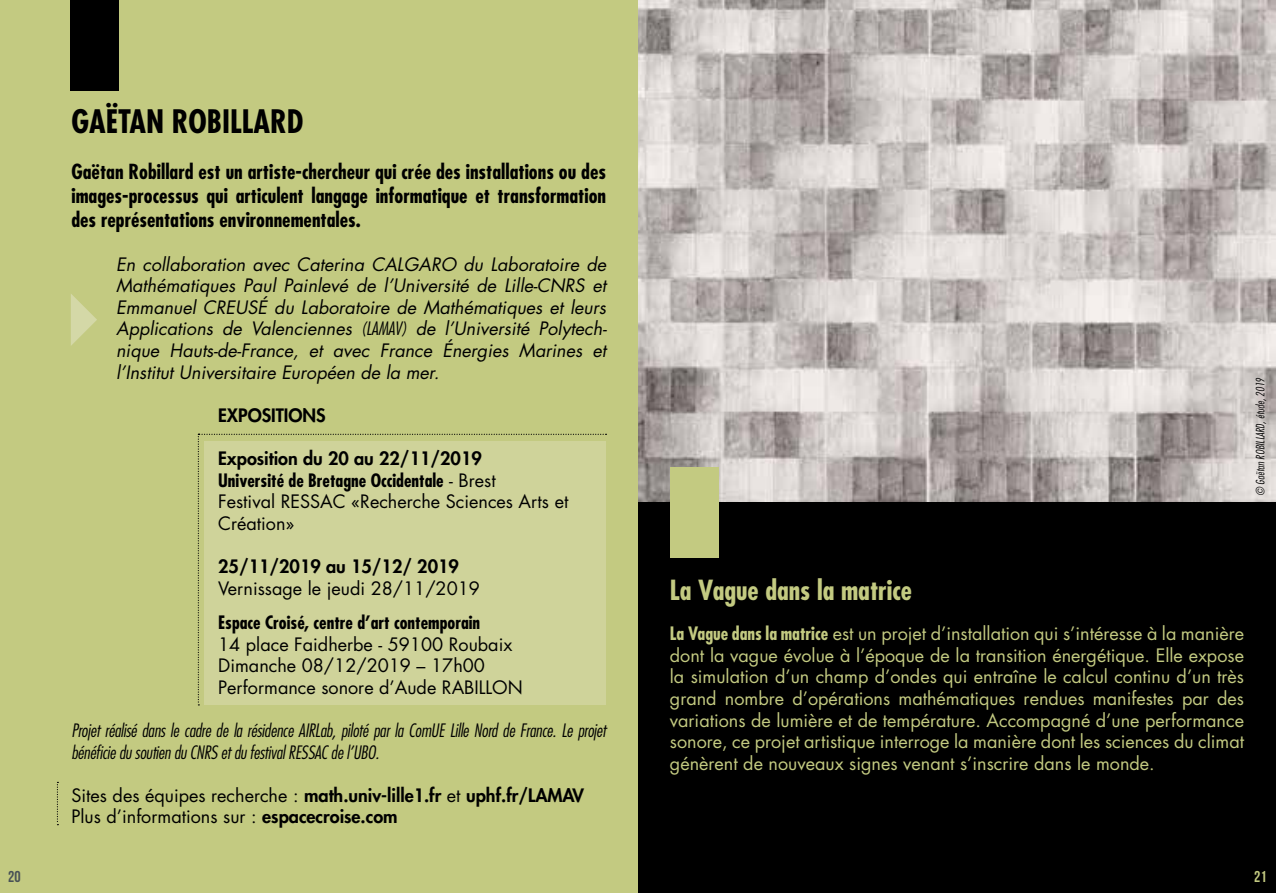
<style>
.page{position:relative;width:1276px;height:893px;background:#fff}
.page>*{position:absolute;margin:0;border:0;box-sizing:border-box;transform-origin:0 0}
.t1{font:700 condensed 31.5px "Futura Std";color:#000}
.t2{font:700 condensed 27px "Futura Std";color:#c3ca81}
.t3{font:700 condensed 20.25px/24.3px "Futura Std";color:#000;text-align:justify}
.t4{font:18px/21.6px "Futura Std";color:#c3ca81;text-align:justify}
.t5{font:18px/21.6px "Futura Std";color:#000}
.t6{font:italic 18px/21.6px "Futura Std";color:#000;text-align:justify}
.t7{font:italic 300 condensed 18px/21.6px "Futura Std";letter-spacing:-.01em;color:#000}
.t8{font:700 condensed 18px "Futura Std";color:#000}
.t9{font:800 18px "Futura Std";color:#000}
.t10{font:700 15.75px "Bebas Neue";color:#485156}
.t11{font:700 15.75px "Bebas Neue";color:#c3ca81}
.t12{font:italic 300 condensed 11.25px "Futura Std";letter-spacing:-.005em;color:#000}
.s1{font-weight:300;font-stretch:condensed}
.s2{font-weight:800}
.s3{font-weight:700;font-stretch:condensed}
</style>
<div class="page">
<div style="left:0;top:0;width:638px;height:893px;background:#c3ca81"></div>
<div style="left:638px;top:0;width:638px;height:893px;background:#000"></div>
<img style="left:638px;top:0;width:638px;height:501px">
<div style="left:70px;top:0;width:49px;height:91px;background:#000"></div>
<div style="left:670px;top:468px;width:49px;height:90px;background:#c3ca81"></div>
<svg style="left:71px;top:294px;width:26px;height:52px"></svg>
<div style="left:198px;top:434px;width:408px;height:271px;background:#cfd39a"></div>
<svg style="left:57px;top:782px;width:1px;height:43px"></svg>
<h1 class="t1" style="left:71px;top:102px;width:234px">GAËTAN ROBILLARD</h1>
<p class="t3" style="left:71px;top:159px;width:536px">Gaëtan Robillard est un artiste-chercheur qui crée des installations ou des images-processus qui articulent langage informatique et transformation des représentations environnementales.</p>
<p class="t6" style="left:116px;top:253px;width:492px">En collaboration avec Caterina CALGARO du Laboratoire de Mathématiques Paul Painlevé de l’Université de Lille-CNRS et Emmanuel CREUSÉ du Laboratoire de Mathématiques et leurs Applications de Valenciennes <span class="s1">(LAMAV)</span> de l’Université Polytech&shy;nique Hauts-de-France, et avec France Énergies Marines et l’Institut Universitaire Européen de la mer.</p>
<p class="t9" style="left:218px;top:404px;width:109px">EXPOSITIONS</p>
<p class="t5" style="left:218px;top:448px;width:352px"><span class="s2">Exposition du 20 au 22/11/2019<br></span><span class="s3">Université de Bretagne Occidentale</span> - Brest<br>Festival RESSAC «Recherche Sciences Arts et<br>Création»</p>
<p class="t9" style="left:218px;top:555px;width:242px">25/11/2019 au 15/12/ 2019</p>
<p class="t5" style="left:218px;top:577px;width:263px">Vernissage le jeudi 28/11/2019</p>
<p class="t8" style="left:218px;top:611px;width:264px">Espace Croisé, centre d’art contemporain</p>
<p class="t5" style="left:218px;top:633px;width:306px">14 place Faidherbe - 59100 Roubaix<br>Dimanche 08/12/2019 – 17h00<br>Performance sonore d’Aude RABILLON</p>
<p class="t7" style="left:71px;top:720px;width:536px">Projet réalisé dans le cadre de la résidence AIRLab, piloté par la ComUE Lille Nord de France. Le projet bénéficie du soutien du CNRS et du festival RESSAC de l’UBO.</p>
<p class="t5" style="left:71px;top:784px;width:514px">Sites des équipes recherche : <span class="s2">math.univ-lille1.fr</span> et <span class="s2">uphf.fr/LAMAV<br></span>Plus d’informations sur : <span class="s2">espacecroise.com</span></p>
<p class="t12" style="left:1253px;top:496px;width:120px;rotate:-90deg">© Gaëtan ROBILLARD, étude, 2019</p>
<h2 class="t2" style="left:670px;top:573px;width:244px">La Vague dans la matrice</h2>
<p class="t4" style="left:670px;top:623px;width:576px"><span class="s3">La Vague dans la matrice</span> est un projet d’installation qui s’intéresse à la manière dont la vague évolue à l’époque de la transition énergétique. Elle expose la simulation d’un champ d’ondes qui entraîne le calcul continu d’un très grand nombre d’opérations mathématiques rendues manifestes par des variations de lumière et de température. Accompagné d’une performance sonore, ce projet artistique interroge la manière dont les sciences du climat génèrent de nouveaux signes venant s’inscrire dans le monde.</p>
<p class="t10" style="left:8px;top:868px;width:14px">20</p>
<p class="t11" style="left:1254px;top:868px;width:14px">21</p>
</div>
